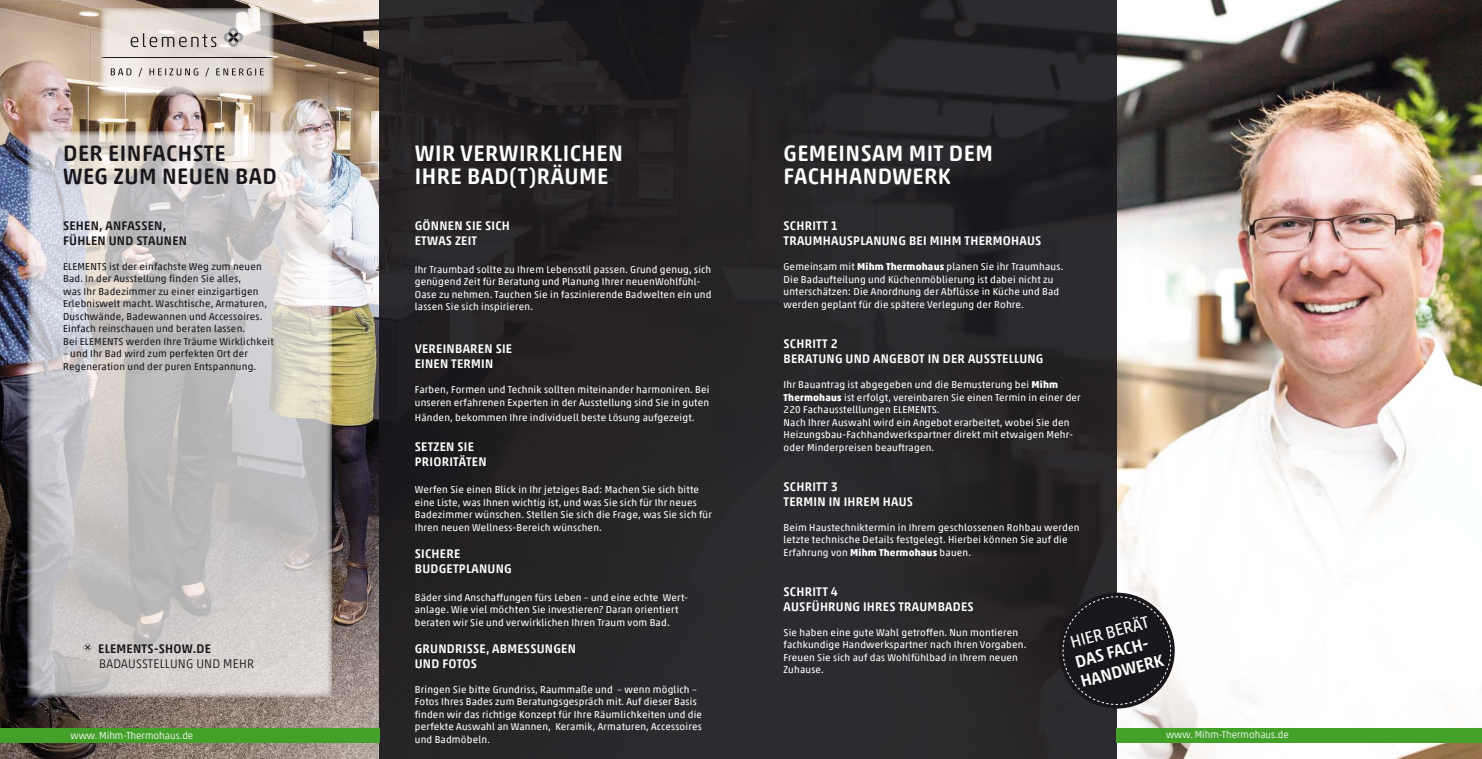
<style>
.page{position:relative;width:1482px;height:759px;background:#fff}
.page>*{position:absolute;margin:0;border:0;box-sizing:border-box;transform-origin:0 0}
.t1{font:500 22.5px/22.5px "Akko Pro";letter-spacing:.02em;color:#fff}
.t2{font:500 22.5px/22.5px "Akko Rounded Pro";letter-spacing:.02em;color:#fff}
.t3{font:500 22.5px/22.5px "Akko Rounded Pro";letter-spacing:.02em;color:#19171b}
.t4{font:500 16.88px/20.2px "Akko Pro";color:#fff}
.t5{font:16.88px "Akko Pro";color:#fff}
.t6{font:500 12.5px/15px "Akko Pro";letter-spacing:.02em;color:#fff}
.t7{font:500 12.5px/15px "Akko Pro";letter-spacing:.02em;color:#19171b}
.t8{font:300 12.5px "Akko Pro";letter-spacing:.02em;color:#19171b}
.t9{font:10px/12.5px "Akko Pro";letter-spacing:.02em;color:#fff}
.t10{font:10px/12.5px "Akko Pro";letter-spacing:.02em;color:#19171b}
.t11{font:300 10px "Akko Pro";color:#fff}
.s1{font-weight:700}
</style>
<div class="page">
<img style="left:0;top:0;width:379px;height:758px">
<img style="left:1116px;top:0;width:365px;height:758px">
<div style="left:379px;top:0;width:737px;height:758px;background:#282528"></div>
<svg style="left:28px;top:131px;width:304px;height:566px;background:#cac7c7"></svg>
<svg style="left:101px;top:8px;width:173px;height:88px;background:#ddd5ce"></svg>
<hr style="left:101px;top:57px;width:172px;height:1px;background:#19171b">
<svg style="left:223px;top:27px;width:20px;height:20px"></svg>
<svg style="left:131px;top:33px;width:85px;height:14px"></svg>
<svg style="left:111px;top:68px;width:20px;height:7px"></svg>
<svg style="left:138px;top:68px;width:4px;height:9px"></svg>
<svg style="left:149px;top:68px;width:49px;height:7px"></svg>
<svg style="left:205px;top:68px;width:4px;height:9px"></svg>
<svg style="left:216px;top:68px;width:48px;height:7px"></svg>
<svg style="left:83px;top:642px;width:9px;height:10px"></svg>
<div style="left:1058px;top:592px;width:116px;height:116px;background:#19171b;border-radius:50%"></div>
<svg style="left:1062px;top:596px;width:108px;height:108px"></svg>
<div style="left:0;top:728px;width:379px;height:14px;background:#43a12a"></div>
<div style="left:1116px;top:727px;width:365px;height:15px;background:#43a12a"></div>
<h1 class="t2" style="left:783px;top:142px;width:211px">GEMEINSAM MIT DEM<br>FACHHANDWERK</h1>
<p class="t6" style="left:783px;top:218px;width:259px">SCHRITT 1<br>TRAUMHAUSPLANUNG BEI MIHM THERMOHAUS</p>
<p class="t9" style="left:783px;top:261px;width:281px">Gemeinsam mit <span class="s1">Mihm Thermohaus</span> planen Sie ihr Traumhaus.<br>Die Badaufteilung und Küchenmöblierung ist dabei nicht zu unterschätzen: Die Anordnung der Abflüsse in Küche und Bad werden geplant für die spätere Verlegung der Rohre.</p>
<p class="t6" style="left:783px;top:336px;width:261px">SCHRITT 2<br>BERATUNG UND ANGEBOT IN DER AUSSTELLUNG</p>
<p class="t9" style="left:783px;top:378px;width:299px">Ihr Bauantrag ist abgegeben und die Bemusterung bei <span class="s1">Mihm Thermohaus</span> ist erfolgt, vereinbaren Sie einen Termin in einer der 220 Fachausstelllungen ELEMENTS.<br>Nach Ihrer Auswahl wird ein Angebot erarbeitet, wobei Sie den Heizungsbau-Fachhandwerkspartner direkt mit etwaigen Mehr&shy;oder Minderpreisen beauftragen.</p>
<p class="t6" style="left:783px;top:478px;width:131px">SCHRITT 3<br>TERMIN IN IHREM HAUS</p>
<p class="t9" style="left:783px;top:521px;width:297px">Beim Haustechniktermin in Ihrem geschlossenen Rohbau werden letzte technische Details festgelegt. Hierbei können Sie auf die<br>Erfahrung von <span class="s1">Mihm Thermohaus</span> bauen.</p>
<p class="t6" style="left:783px;top:583px;width:192px">SCHRITT 4<br>AUSFÜHRUNG IHRES TRAUMBADES</p>
<p class="t9" style="left:783px;top:626px;width:244px">Sie haben eine gute Wahl getroffen. Nun montieren fachkundige Handwerkspartner nach Ihren Vorgaben.<br>Freuen Sie sich auf das Wohlfühlbad in Ihrem neuen Zuhause.</p>
<h1 class="t1" style="left:415px;top:142px;width:209px">WIR VERWIRKLICHEN<br>IHRE BAD(T)RÄUME</h1>
<p class="t6" style="left:415px;top:218px;width:97px">GÖNNEN SIE SICH<br>ETWAS ZEIT</p>
<p class="t9" style="left:415px;top:263px;width:298px">Ihr Traumbad sollte zu Ihrem Lebensstil passen. Grund genug, sich genügend Zeit für Beratung und Planung Ihrer neuenWohlfühl-Oase zu nehmen. Tauchen Sie in faszinierende Badwelten ein und lassen Sie sich inspirieren.</p>
<p class="t6" style="left:415px;top:341px;width:99px">VEREINBAREN SIE<br>EINEN TERMIN</p>
<p class="t9" style="left:415px;top:383px;width:296px">Farben, Formen und Technik sollten miteinander harmoniren. Bei unseren erfahrenen Experten in der Ausstellung sind Sie in guten</p>
<p class="t9" style="left:415px;top:411px;width:281px">Händen, bekommen Ihre individuell beste Lösung aufgezeigt.</p>
<p class="t6" style="left:415px;top:438px;width:73px">SETZEN SIE<br>PRIORITÄTEN</p>
<p class="t9" style="left:415px;top:483px;width:299px">Werfen Sie einen Blick in Ihr jetziges Bad: Machen Sie sich bitte eine Liste, was Ihnen wichtig ist, und was Sie sich für Ihr neues Badezimmer wünschen. Stellen Sie sich die Frage, was Sie sich für Ihren neuen Wellness-Bereich wünschen.</p>
<p class="t6" style="left:415px;top:546px;width:98px">SICHERE<br>BUDGETPLANUNG</p>
<p class="t9" style="left:415px;top:591px;width:275px">Bäder sind Anschaffungen fürs Leben – und eine echte Wert&shy;anlage. Wie viel möchten Sie investieren? Daran orientiert beraten wir Sie und verwirklichen Ihren Traum vom Bad.</p>
<p class="t6" style="left:415px;top:641px;width:163px">GRUNDRISSE, ABMESSUNGEN<br>UND FOTOS</p>
<p class="t9" style="left:415px;top:683px;width:289px">Bringen Sie bitte Grundriss, Raummaße und – wenn möglich – Fotos Ihres Bades zum Beratungsgespräch mit. Auf dieser Basis finden wir das richtige Konzept für Ihre Räumlichkeiten und die perfekte Auswahl an Wannen, Keramik, Armaturen, Accessoires und Badmöbeln.</p>
<h1 class="t3" style="left:63px;top:142px;width:215px">DER EINFACHSTE<br>WEG ZUM NEUEN BAD</h1>
<p class="t7" style="left:63px;top:218px;width:125px">SEHEN, ANFASSEN,<br>FÜHLEN UND STAUNEN</p>
<p class="t10" style="left:63px;top:260px;width:212px">ELEMENTS ist der einfachste Weg zum neuen Bad. In der Ausstellung finden Sie alles,<br>was Ihr Badezimmer zu einer einzigartigen Erlebniswelt macht. Waschtische, Armaturen, Duschwände, Badewannen und Accessoires.<br>Einfach reinschauen und beraten lassen.<br>Bei ELEMENTS werden Ihre Träume Wirklichkeit</p>
<p class="t10" style="left:63px;top:348px;width:195px">– und Ihr Bad wird zum perfekten Ort der<br>Regeneration und der puren Entspannung.</p>
<h2 class="t5" style="left:1068px;top:634px;width:82px;rotate:-15deg">HIER BERÄT</h2>
<h2 class="t4" style="left:1073px;top:652px;width:87px;rotate:-15deg">DAS FACH-<br>HANDWERK</h2>
<p class="t7" style="left:98px;top:640px;width:114px">ELEMENTS-SHOW.DE</p>
<p class="t8" style="left:99px;top:658px;width:156px">BADAUSSTELLUNG UND MEHR</p>
<p class="t11" style="left:70px;top:731px;width:124px">www. Mihm-Thermohaus.de</p>
<p class="t11" style="left:1165px;top:730px;width:124px">www. Mihm-Thermohaus.de</p>
</div>
